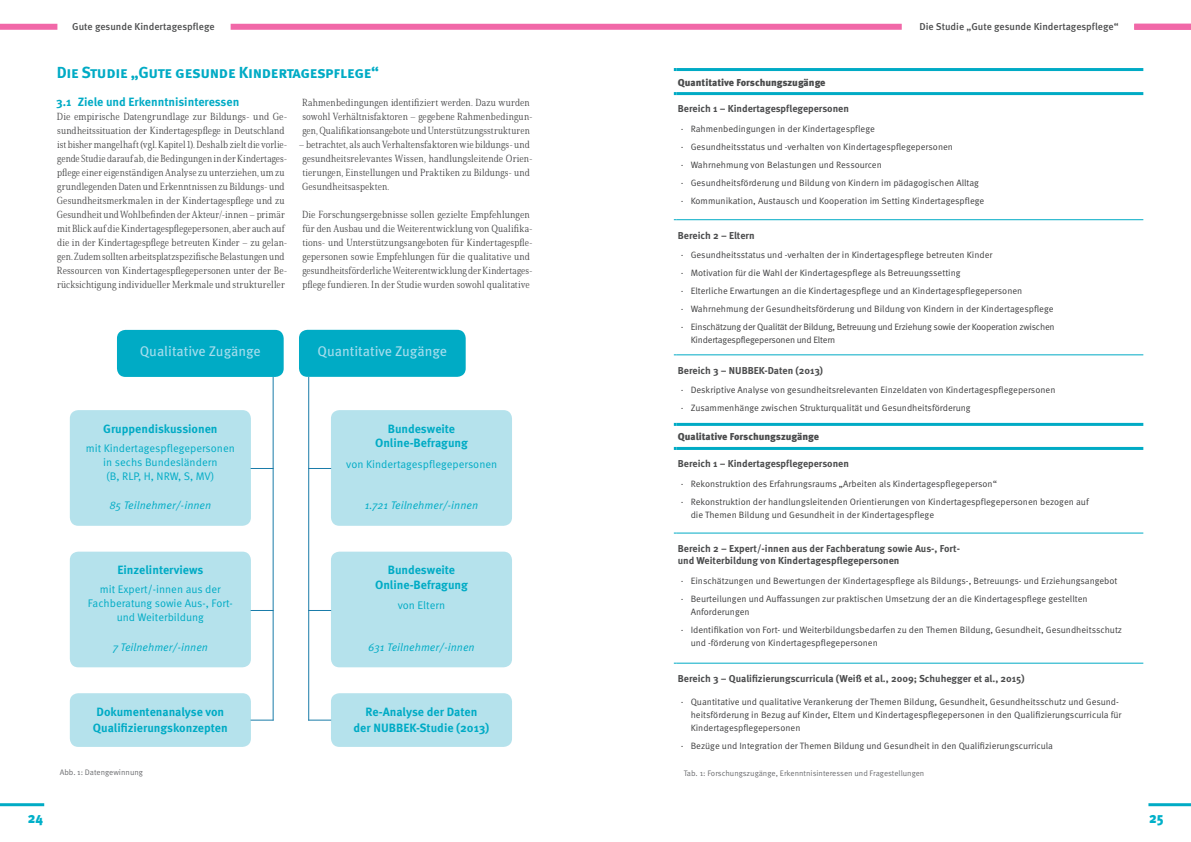
<style>
.page{position:relative;width:1191px;height:842px;background:#fff}
.page>*{position:absolute;margin:0;border:0;box-sizing:border-box;transform-origin:0 0}
.t1{font:700 16px "Meta Pro";letter-spacing:-.025em;color:#00abc5}
.t2{font:900 condensed 15px "Meta Pro";color:#00b0c9}
.t3{font:14px "Meta Pro";color:#a5dded}
.t4{font:700 12px/14.4px "Meta Pro";color:#00abc5;text-align:center}
.t5{font:11px/14px "Meta Pro Norm";color:#00abc5;text-align:center}
.t6{font:11px "Meta Pro Norm Ita";color:#00abc5}
.t7{font:10px/14px "Solitas Serif Con Lig";letter-spacing:.01em;color:#3e3e3f}
.t8{font:700 10px/12px "Meta Pro";color:#4b4c4d}
.t9{font:500 10px "Meta Pro";color:#4b4c4d}
.t10{font:900 10px "Meta Pro";color:#4b4c4d}
.t11{font:9.2px/18px "Meta Pro Norm";color:#3e3e3f}
.t12{font:9.2px "Meta Pro Norm";letter-spacing:-.025em;color:#3e3e3f}
.t13{font:8px "Meta Pro Norm";color:#6c6d70}
</style>
<div class="page">
<hr style="left:0;top:803px;width:44px;height:3px;background:#00abc5">
<hr style="left:1148px;top:803px;width:43px;height:3px;background:#00abc5">
<div style="left:117px;top:330px;width:167px;height:47px;background:#00abc5;border-radius:9px"></div>
<div style="left:299px;top:330px;width:167px;height:47px;background:#00abc5;border-radius:9px"></div>
<div style="left:70px;top:410px;width:181px;height:116px;background:#b5e2ec;border-radius:9px"></div>
<div style="left:331px;top:410px;width:181px;height:116px;background:#b5e2ec;border-radius:9px"></div>
<div style="left:70px;top:552px;width:181px;height:115px;background:#b5e2ec;border-radius:9px"></div>
<div style="left:331px;top:552px;width:181px;height:115px;background:#b5e2ec;border-radius:9px"></div>
<div style="left:70px;top:693px;width:181px;height:54px;background:#b5e2ec;border-radius:9px"></div>
<div style="left:331px;top:693px;width:181px;height:54px;background:#b5e2ec;border-radius:9px"></div>
<hr style="left:273px;top:377px;width:1px;height:343px;background:#1a7ca9">
<svg style="left:251px;top:468px;width:22px;height:1px"></svg>
<svg style="left:251px;top:610px;width:22px;height:1px"></svg>
<svg style="left:251px;top:720px;width:22px;height:1px"></svg>
<hr style="left:308px;top:377px;width:1px;height:343px;background:#1a7ca9">
<svg style="left:308px;top:468px;width:23px;height:1px"></svg>
<svg style="left:308px;top:610px;width:23px;height:1px"></svg>
<svg style="left:308px;top:720px;width:23px;height:1px"></svg>
<hr style="left:676px;top:423px;width:467px;height:3px;background:#00abc5">
<hr style="left:676px;top:447px;width:467px;height:3px;background:#00abc5">
<hr style="left:676px;top:68px;width:467px;height:3px;background:#00abc5">
<hr style="left:676px;top:92px;width:467px;height:3px;background:#00abc5">
<hr style="left:676px;top:219px;width:467px;height:1px;background:#00abc5">
<hr style="left:676px;top:354px;width:467px;height:1px;background:#00abc5">
<hr style="left:676px;top:533px;width:467px;height:1px;background:#00abc5">
<hr style="left:676px;top:663px;width:467px;height:1px;background:#00abc5">
<div style="left:1134px;top:24px;width:57px;height:6px;background:#f168a8"></div>
<div style="left:0;top:24px;width:57px;height:6px;background:#f168a8"></div>
<div style="left:231px;top:24px;width:670px;height:6px;background:#f168a8"></div>
<p class="t9" style="left:72px;top:18px;width:144px">Gute gesunde Kindertagespflege</p>
<p class="t9" style="left:919px;top:18px;width:201px">Die Studie „Gute gesunde Kindertagespflege“</p>
<h1 class="t1" style="left:57px;top:60px;width:324px">Die Studie „Gute gesunde Kindertagespflege“</h1>
<h3 class="t4" style="left:56px;top:94px;width:185px">3.1 Ziele und Erkenntnisinteressen</h3>
<p class="t7" style="left:57px;top:109px;width:232px">Die empirische Datengrundlage zur Bildungs- und Ge&shy;sundheitssituation der Kindertagespflege in Deutschland ist bisher mangelhaft (vgl. Kapitel 1). Deshalb zielt die vorlie&shy;gende Studie darauf ab, die Bedingungen in der Kindertages&shy;pflege einer eigenständigen Analyse zu unterziehen, um zu grundlegenden Daten und Erkenntnissen zu Bildungs- und Gesundheitsmerkmalen in der Kindertagespflege und zu Gesundheit und Wohlbefinden der Akteur/-innen – primär mit Blick auf die Kindertagespflegepersonen, aber auch auf die in der Kindertagespflege betreuten Kinder – zu gelan&shy;gen. Zudem sollten arbeitsplatzspezifische Belastungen und Ressourcen von Kindertagespflegepersonen unter der Be&shy;rücksichtigung individueller Merkmale und struktureller</p>
<p class="t7" style="left:302px;top:95px;width:232px">Rahmenbedingungen identifiziert werden. Dazu wurden sowohl Verhältnisfaktoren – gegebene Rahmenbedingun&shy;gen, Qualifikationsangebote und Unterstützungsstrukturen</p>
<p class="t7" style="left:302px;top:137px;width:232px;text-indent:-3px">– betrachtet, als auch Verhaltensfaktoren wie bildungs- und gesundheitsrelevantes Wissen, handlungsleitende Orien&shy;tierungen, Einstellungen und Praktiken zu Bildungs- und Gesundheitsaspekten.</p>
<p class="t7" style="left:302px;top:207px;width:232px">Die Forschungsergebnisse sollen gezielte Empfehlungen für den Ausbau und die Weiterentwicklung von Qualifika&shy;tions- und Unterstützungsangeboten für Kindertagespfle&shy;gepersonen sowie Empfehlungen für die qualitative und gesundheitsförderliche Weiterentwicklung der Kindertages&shy;pflege fundieren. In der Studie wurden sowohl qualitative</p>
<h3 class="t3" style="left:140px;top:340px;width:123px">Qualitative Zugänge</h3>
<h3 class="t3" style="left:317px;top:340px;width:131px">Quantitative Zugänge</h3>
<h3 class="t4" style="left:103px;top:421px;width:116px">Gruppendiskussionen</h3>
<p class="t5" style="left:86px;top:440px;width:151px">mit Kindertagespflegepersonen in sechs Bundesländern<br>(B, RLP, H, NRW, S, MV)</p>
<p class="t6" style="left:109px;top:497px;width:103px">85 Teilnehmer/-innen</p>
<h3 class="t4" style="left:375px;top:421px;width:94px">Bundesweite<br>Online-Befragung</h3>
<p class="t5" style="left:346px;top:456px;width:152px">von Kindertagespflegepersonen</p>
<p class="t6" style="left:365px;top:497px;width:115px">1.721 Teilnehmer/-innen</p>
<h3 class="t4" style="left:117px;top:562px;width:87px">Einzelinterviews</h3>
<p class="t5" style="left:88px;top:582px;width:146px">mit Expert/-innen aus der<br>Fachberatung sowie Aus-, Fort&shy;und Weiterbildung</p>
<p class="t6" style="left:113px;top:639px;width:97px">7 Teilnehmer/-innen</p>
<p class="t6" style="left:368px;top:639px;width:108px">631 Teilnehmer/-innen</p>
<h3 class="t4" style="left:375px;top:562px;width:94px">Bundesweite<br>Online-Befragung</h3>
<p class="t5" style="left:398px;top:598px;width:49px">von Eltern</p>
<h3 class="t4" style="left:93px;top:703px;width:136px;line-height:16px">Dokumentenanalyse von<br>Qualifizierungskonzepten</h3>
<h3 class="t4" style="left:353px;top:703px;width:137px;line-height:16px">Re-Analyse der Daten<br>der NUBBEK-Studie (2013)</h3>
<p class="t13" style="left:60px;top:766px;width:85px">Abb. 1: Datengewinnung</p>
<p class="t10" style="left:678px;top:74px;width:149px">Quantitative Forschungszugänge</p>
<p class="t8" style="left:678px;top:102px;width:173px">Bereich 1 – Kindertagespflegepersonen</p>
<p class="t11" style="left:680px;top:119px;width:305px">· Rahmenbedingungen in der Kindertagespflege<br>· Gesundheitsstatus und -verhalten von Kindertagespflegepersonen<br>· Wahrnehmung von Belastungen und Ressourcen<br>· Gesundheitsförderung und Bildung von Kindern im pädagogischen Alltag<br>· Kommunikation, Austausch und Kooperation im Setting Kindertagespflege</p>
<p class="t8" style="left:678px;top:228px;width:78px">Bereich 2 – Eltern</p>
<p class="t11" style="left:680px;top:245px;width:375px">· Gesundheitsstatus und -verhalten der in Kindertagespflege betreuten Kinder<br>· Motivation für die Wahl der Kindertagespflege als Betreuungssetting<br>· Elterliche Erwartungen an die Kindertagespflege und an Kindertagespflegepersonen<br>· Wahrnehmung der Gesundheitsförderung und Bildung von Kindern in der Kindertagespflege · Einschätzung der Qualität der Bildung, Betreuung und Erziehung sowie der Kooperation zwischen</p>
<p class="t12" style="left:690px;top:333px;width:146px">Kindertagespflegepersonen und Eltern</p>
<p class="t8" style="left:678px;top:364px;width:147px">Bereich 3 – NUBBEK-Daten (2013)</p>
<p class="t11" style="left:680px;top:381px;width:376px">· Deskriptive Analyse von gesundheitsrelevanten Einzeldaten von Kindertagespflegepersonen · Zusammenhänge zwischen Strukturqualität und Gesundheitsförderung</p>
<p class="t10" style="left:678px;top:429px;width:143px">Qualitative Forschungszugänge</p>
<p class="t8" style="left:678px;top:457px;width:173px">Bereich 1 – Kindertagespflegepersonen</p>
<p class="t11" style="left:680px;top:474px;width:410px">· Rekonstruktion des Erfahrungsraums „Arbeiten als Kindertagespflegeperson“<br>· Rekonstruktion der handlungsleitenden Orientierungen von Kindertagespflegepersonen bezogen auf</p>
<p class="t11" style="left:690px;top:505px;width:245px">die Themen Bildung und Gesundheit in der Kindertagespflege</p>
<p class="t8" style="left:678px;top:542px;width:284px">Bereich 2 – Expert/-innen aus der Fachberatung sowie Aus-, Fort&shy;und Weiterbildung von Kindertagespflegepersonen</p>
<p class="t11" style="left:680px;top:571px;width:438px">· Einschätzungen und Bewertungen der Kindertagespflege als Bildungs-, Betreuungs- und Erziehungsangebot · Beurteilungen und Auffassungen zur praktischen Umsetzung der an die Kindertagespflege gestellten</p>
<p class="t11" style="left:680px;top:602px;width:443px;text-indent:10px">Anforderungen<br>· Identifikation von Fort- und Weiterbildungsbedarfen zu den Themen Bildung, Gesundheit, Gesundheitsschutz</p>
<p class="t11" style="left:690px;top:633px;width:189px">und -förderung von Kindertagespflegepersonen</p>
<p class="t8" style="left:678px;top:672px;width:348px">Bereich 3 – Qualifizierungscurricula (Weiß et al., 2009; Schuhegger et al., 2015)</p>
<p class="t11" style="left:690px;top:694px;width:432px;line-height:13px;text-indent:-10px">· Quantitative und qualitative Verankerung der Themen Bildung, Gesundheit, Gesundheitsschutz und Gesund&shy;heitsförderung in Bezug auf Kinder, Eltern und Kindertagespflegepersonen in den Qualifizierungscurricula für<br>Kindertagespflegepersonen</p>
<p class="t11" style="left:680px;top:736px;width:374px">· Bezüge und Integration der Themen Bildung und Gesundheit in den Qualifizierungscurricula</p>
<p class="t13" style="left:683px;top:767px;width:242px">Tab. 1: Forschungszugänge, Erkenntnisinteressen und Fragestellungen</p>
<h2 class="t2" style="left:28px;top:806px;width:17px">24</h2>
<h2 class="t2" style="left:1149px;top:806px;width:16px">25</h2>
</div>
